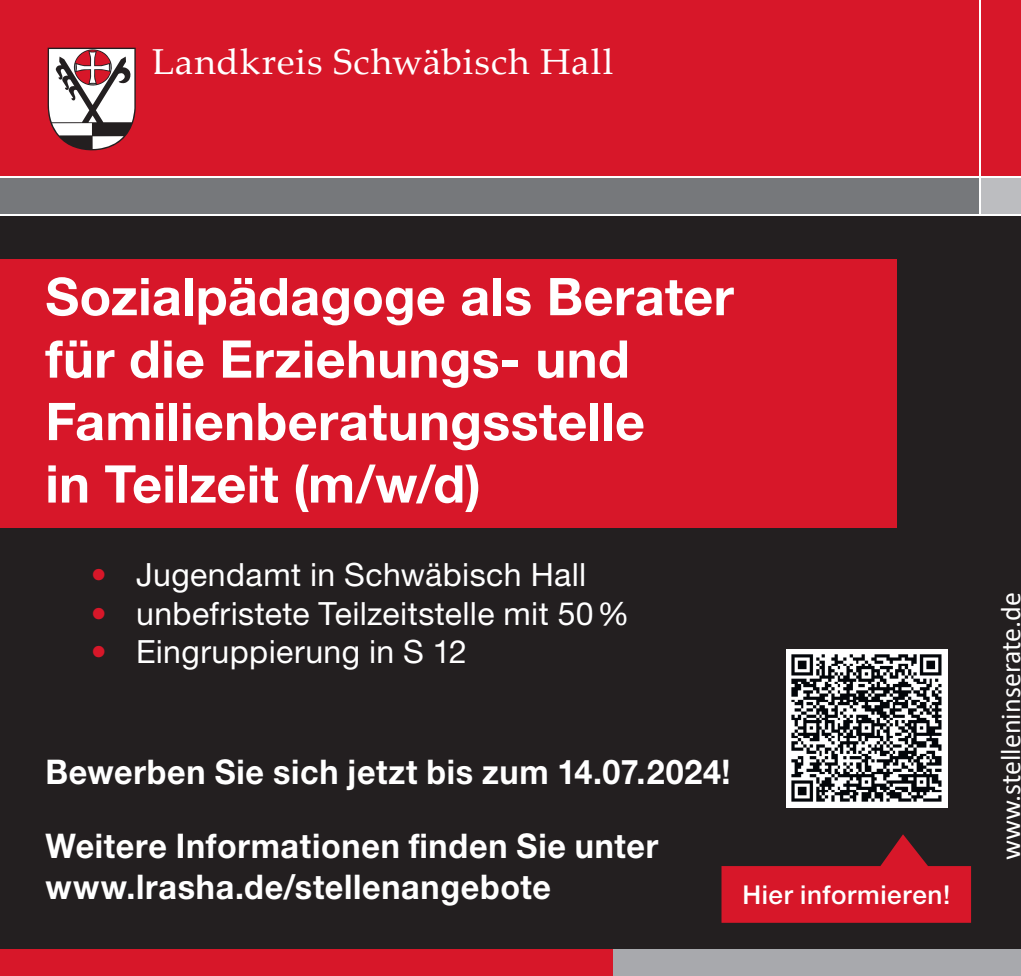
<style>
.page{position:relative;width:1021px;height:976px;background:#fff}
.page>*{position:absolute;margin:0;border:0;box-sizing:border-box;transform-origin:0 0}
.t1{font:700 52px/62.4px "Helvetica Neue LT Pro";letter-spacing:.005em;color:#fff}
.t2{font:36px "Palatino Linotype";letter-spacing:.025em;color:#fff}
.t3{font:700 34px/40.8px "Helvetica Neue LT Pro";letter-spacing:.02em;color:#fff;scale:.95 1}
.t4{font:32px "Helvetica Neue LT Pro";letter-spacing:.015em;color:#fff}
.t5{font:28.4px "Calibri";color:#fff}
.t6{font:500 26px "Helvetica Neue LT Pro";letter-spacing:.025em;color:#fff}
.s1{color:#d71729}
</style>
<div class="page">
<div style="left:0;top:175px;width:1020px;height:800px;background:#231f20"></div>
<div style="left:0;top:259px;width:896px;height:269px;background:#d71729"></div>
<div style="left:980px;top:176px;width:40px;height:38px;background:#bcbdc0"></div>
<div style="left:0;top:0;width:1020px;height:176px;background:#d71729"></div>
<div style="left:0;top:176px;width:980px;height:38px;background:#76787b"></div>
<hr style="left:0;top:176px;width:1020px;height:2px;background:#fff">
<hr style="left:0;top:214px;width:1020px;height:1px;background:#fff">
<hr style="left:979px;top:0;width:1px;height:215px;background:#fff">
<svg style="left:48px;top:48px;width:88px;height:103px;background:#b7989b"></svg>
<div style="left:0;top:948px;width:1020px;height:27px;background:#a8a9ad"></div>
<div style="left:0;top:948px;width:612px;height:27px;background:#d71729"></div>
<img style="left:786px;top:649px;width:161px;height:157px">
<svg style="left:721px;top:834px;width:250px;height:88px"></svg>
<p class="t2" style="left:152px;top:36px;width:463px">Landkreis Schwäbisch Hall</p>
<p class="t1" style="left:45px;top:264px;width:690px">Sozialpädagoge als Berater für die Erziehungs- und<br>Familienberatungsstelle<br>in Teilzeit (m/w/d)</p>
<p class="t4" style="left:91px;top:555px;width:497px"><span class="s1">•</span> Jugendamt in Schwäbisch Hall</p>
<p class="t4" style="left:91px;top:593px;width:540px"><span class="s1">•</span> unbefristete Teilzeitstelle mit 50%</p>
<p class="t4" style="left:91px;top:632px;width:378px"><span class="s1">•</span> Eingruppierung in S 12</p>
<p class="t3" style="left:45px;top:750px;width:722px">Bewerben Sie sich jetzt bis zum 14.07.2024!</p>
<p class="t3" style="left:45px;top:824px;width:647px">Weitere Informationen finden Sie unter www.lrasha.de/stellenangebote</p>
<p class="t6" style="left:742px;top:878px;width:209px">Hier informieren!</p>
<p class="t5" style="left:991px;top:860px;width:269px;rotate:-90deg">www.stelleninserate.de</p>
</div>
